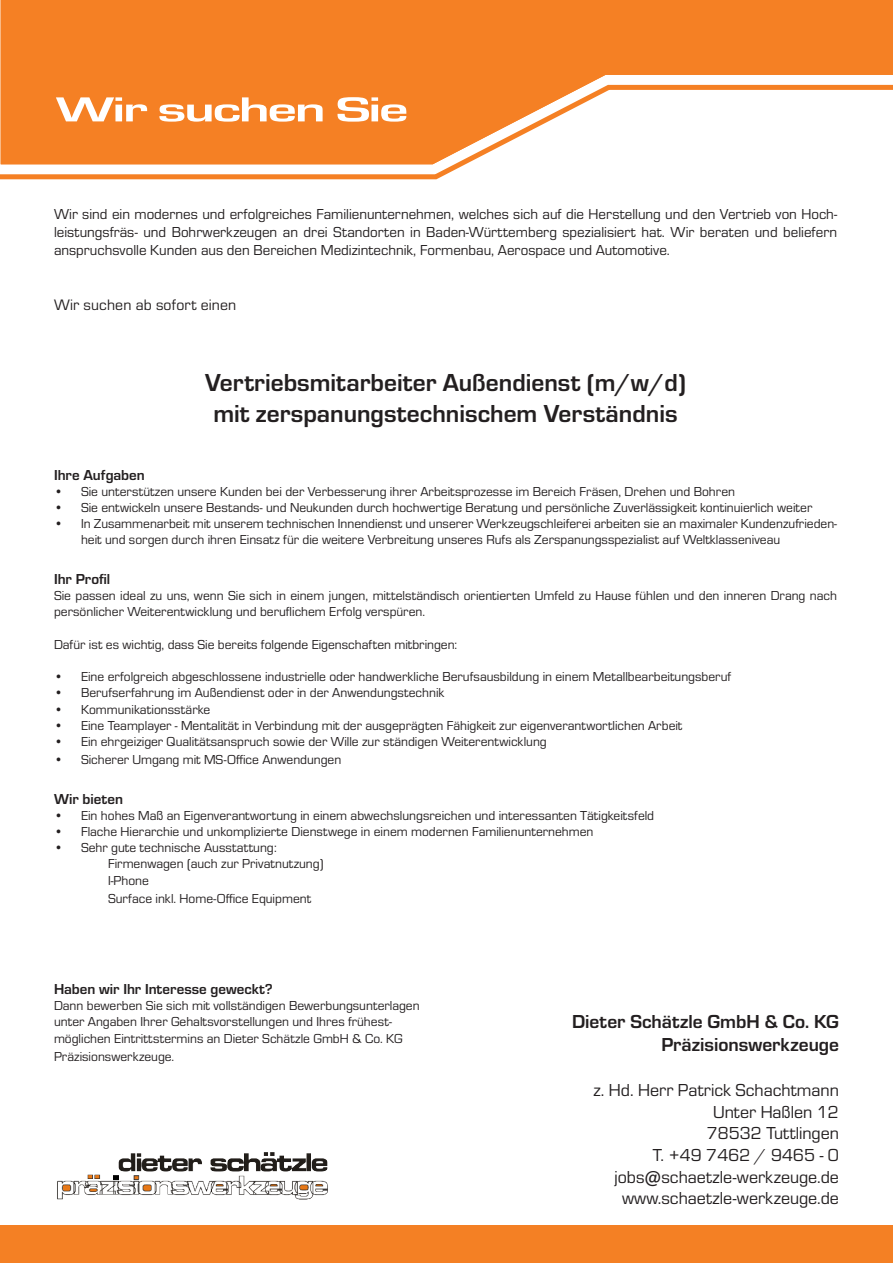
<style>
.page{position:relative;width:893px;height:1263px;background:#fff}
.page>*{position:absolute;margin:0;border:0;box-sizing:border-box;transform-origin:0 0}
.t1{font:700 36px "Eurostile";letter-spacing:-.04em;color:#fff;scale:1.62 1}
.t2{font:700 25.5px "Eurostile";color:#231f20}
.t3{font:700 19.5px/23.4px "Eurostile";color:#231f20;text-align:right}
.t4{font:18px/21.6px "Eurostile";color:#231f20;text-align:center}
.t5{font:15.75px "Eurostile";letter-spacing:.01em;color:#231f20}
.t6{font:15px/18px "Eurostile";color:#231f20;text-align:justify}
.t7{font:700 15px "Eurostile";color:#231f20}
.t8{font:13.5px/16.2px "Eurostile";color:#231f20}
.s1{font-family:"Acumin Variable Concept"}
</style>
<div class="page">
<svg style="left:0;top:172px;width:451px;height:8px"></svg>
<svg style="left:0;top:0;width:893px;height:172px"></svg>
<div style="left:0;top:1225px;width:893px;height:38px;background:#f48024"></div>
<img style="left:57px;top:1152px;width:271px;height:48px">
<p class="t1" style="left:56px;top:84px;width:219px">Wir suchen Sie</p>
<p class="t6" style="left:54px;top:205px;width:785px">Wir sind ein modernes und erfolgreiches Familienunternehmen, welches sich auf die Herstellung und den Vertrieb von Hoch&shy;leistungsfräs- und Bohrwerkzeugen an drei Standorten in Baden-Württemberg spezialisiert hat. Wir beraten und beliefern anspruchsvolle Kunden aus den Bereichen Medizintechnik, Formenbau, Aerospace und Automotive.</p>
<p class="t5" style="left:54px;top:294px;width:184px">Wir suchen ab sofort einen</p>
<p class="t2" style="left:205px;top:365px;width:482px">Vertriebsmitarbeiter Außendienst (m/w/d)</p>
<p class="t2" style="left:213px;top:395px;width:466px">mit zerspanungstechnischem Verständnis</p>
<p class="t7" style="left:54px;top:464px;width:92px">Ihre Aufgaben</p>
<p class="t8" style="left:54px;top:482px;width:682px">• Sie unterstützen unsere Kunden bei der Verbesserung ihrer Arbeitsprozesse im Bereich Fräsen, Drehen und Bohren</p>
<p class="t8" style="left:54px;top:499px;width:760px">• Sie entwickeln unsere Bestands- und Neukunden durch hochwertige Beratung und persönliche Zuverlässigkeit kontinuierlich weiter</p>
<p class="t8" style="left:81px;top:515px;width:758px;text-indent:-27px">• In Zusammenarbeit mit unserem technischen Innendienst und unserer Werkzeugschleiferei arbeiten sie an maximaler Kundenzufrieden&shy;heit und sorgen durch ihren Einsatz für die weitere Verbreitung unseres Rufs als Zerspanungsspezialist auf Weltklasseniveau</p>
<p class="t7" style="left:54px;top:568px;width:58px">Ihr Profil</p>
<p class="t8" style="left:54px;top:587px;width:785px">Sie passen ideal zu uns, wenn Sie sich in einem jungen, mittelständisch orientierten Umfeld zu Hause fühlen und den inneren Drang nach persönlicher Weiterentwicklung und beruflichem Erfolg verspüren.</p>
<p class="t8" style="left:54px;top:635px;width:405px">Dafür ist es wichtig, dass Sie bereits folgende Eigenschaften mitbringen:</p>
<p class="t8" style="left:54px;top:668px;width:679px">• Eine erfolgreich abgeschlossene industrielle oder handwerkliche Berufsausbildung in einem Metallbearbeitungsberuf</p>
<p class="t8" style="left:54px;top:684px;width:392px">• Berufserfahrung im Außendienst oder in der Anwendungstechnik</p>
<p class="t8" style="left:54px;top:700px;width:158px">• Kommunikationsstärke</p>
<p class="t8" style="left:54px;top:716px;width:630px">• Eine Teamplayer - Mentalität in Verbindung mit der ausgeprägten Fähigkeit zur eigenverantwortlichen Arbeit</p>
<p class="t8" style="left:54px;top:733px;width:494px">• Ein ehrgeiziger Qualitätsanspruch sowie der Wille zur ständigen Weiterentwicklung</p>
<p class="t8" style="left:54px;top:751px;width:289px">• Sicherer Umgang mit MS-Office Anwendungen</p>
<p class="t7" style="left:54px;top:788px;width:70px">Wir bieten</p>
<p class="t8" style="left:54px;top:806px;width:602px">• Ein hohes Maß an Eigenverantwortung in einem abwechslungsreichen und interessanten Tätigkeitsfeld</p>
<p class="t8" style="left:54px;top:823px;width:541px">• Flache Hierarchie und unkomplizierte Dienstwege in einem modernen Familienunternehmen</p>
<p class="t8" style="left:54px;top:839px;width:224px">• Sehr gute technische Ausstattung:</p>
<p class="t8" style="left:108px;top:855px;width:217px">Firmenwagen (auch zur Privatnutzung)</p>
<p class="t8" style="left:108px;top:871px;width:42px">I-Phone</p>
<p class="t8" style="left:108px;top:889px;width:205px">Surface inkl. Home-Office Equipment</p>
<p class="t7" style="left:54px;top:978px;width:220px">Haben wir Ihr Interesse geweckt?</p>
<p class="t8" style="left:54px;top:997px;width:367px">Dann bewerben Sie sich mit vollständigen Bewerbungsunterlagen</p>
<p class="t8" style="left:54px;top:1013px;width:340px">unter Angaben Ihrer Gehaltsvorstellungen und Ihres frühest-</p>
<p class="t8" style="left:54px;top:1029px;width:350px">möglichen Eintrittstermins an Dieter Schätzle GmbH &amp; Co. KG</p>
<p class="t8" style="left:54px;top:1047px;width:122px">Präzisionswerkzeuge.</p>
<p class="t3" style="left:572px;top:1008px;width:268px">Dieter Schätzle GmbH &amp; Co. KG<br>Präzisionswerkzeuge</p>
<p class="t4" style="left:593px;top:1078px;width:247px">z. Hd. Herr Patrick Schachtmann</p>
<p class="t4" style="left:713px;top:1100px;width:127px">Unter Haßlen 12</p>
<p class="t4" style="left:707px;top:1122px;width:134px">78532 Tuttlingen</p>
<p class="t4" style="left:653px;top:1143px;width:188px">T. +49 7462 / 9465 - 0</p>
<p class="t4" style="left:614px;top:1165px;width:226px">jobs<span class="s1">@</span>schaetzle-werkzeuge.de www.schaetzle-werkzeuge.de</p>
</div>
